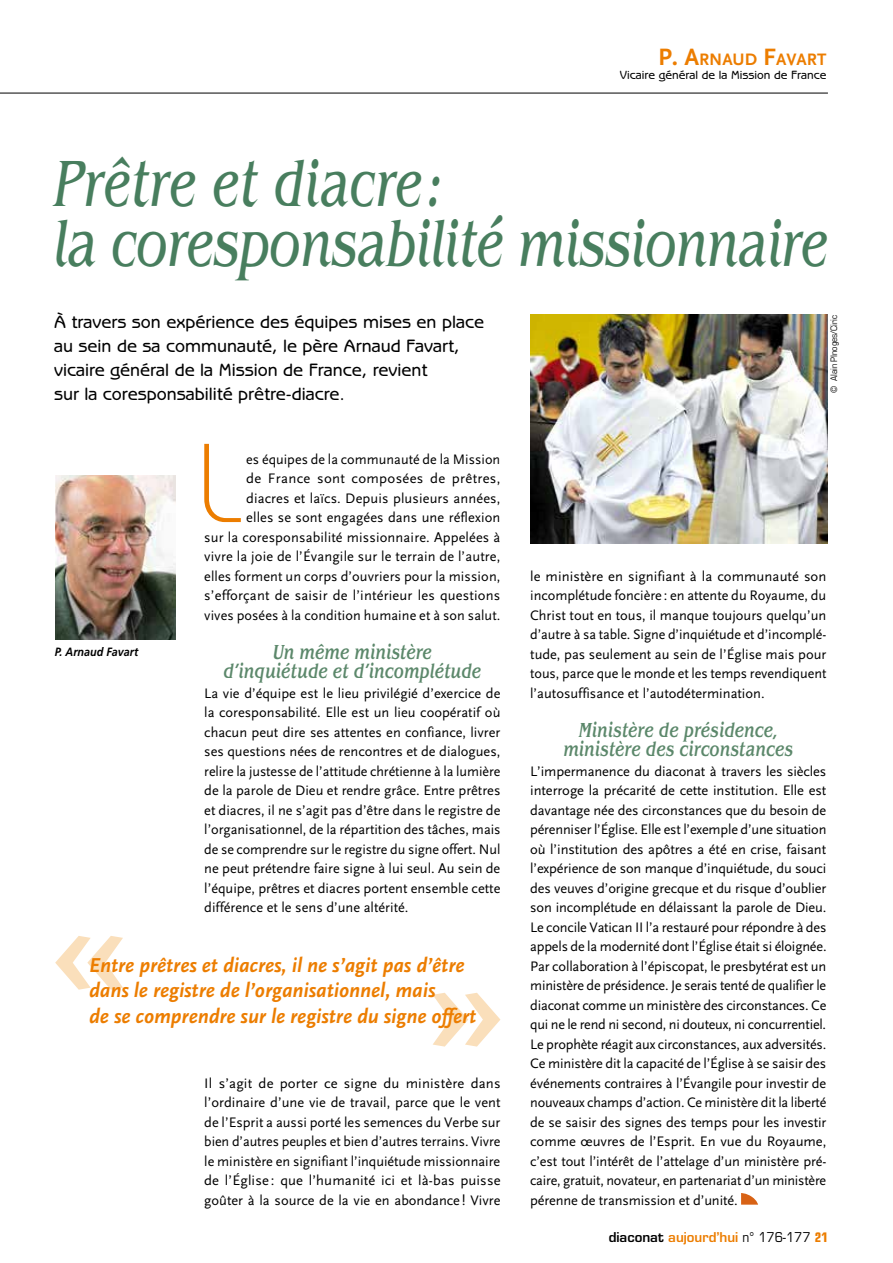
<style>
.page{position:relative;width:893px;height:1263px;background:#fff}
.page>*{position:absolute;margin:0;border:0;box-sizing:border-box;transform-origin:0 0}
.t1{font:300 111.75px "Bauhaus";color:#ec7d00}
.t2{font:italic 67.5px/60px "Benguiat";letter-spacing:-.03em;color:#487e5e;scale:.74 1}
.t3{font:italic 700 21px/25.5px "Scala Sans";color:#ec7d00}
.t4{font:italic 500 21px/19.5px "Benguiat";color:#5c886b;text-align:center;scale:.75 1}
.t5{font:500 18px/24px "Benguiat Gothic";color:#000}
.t6{font:700 17.4px "Scala Sans";color:#ec7d00}
.t7{font:14.4px/19.5px "Scala Sans";letter-spacing:.01em;color:#000;text-align:justify}
.t8{font:600 13.2px "Eurostile";color:#ec7d00}
.t9{font:500 12px "Benguiat Gothic";color:#000}
.t10{font:italic 700 12px "Frutiger";color:#000;scale:.9 1}
.t11{font:condensed 9px "Eurostile";color:#000}
.s1{font-size:24.75px}
.s2{color:#000}
.s3{font-weight:400;color:#000}
.s4{font-weight:700;font-stretch:condensed}
</style>
<div class="page">
<hr style="left:0;top:93px;width:828px;height:1px;background:#000">
<svg style="left:741px;top:1193px;width:17px;height:12px"></svg>
<img style="left:55px;top:475px;width:121px;height:164px">
<img style="left:530px;top:315px;width:298px;height:228px">
<svg style="left:433px;top:993px;width:67px;height:53px"></svg>
<svg style="left:55px;top:936px;width:68px;height:54px"></svg>
<p class="t6" style="left:658px;top:50px;width:170px"><span class="s1">P. A</span>RNAUD <span class="s1">F</span>AVART</p>
<p class="t9" style="left:620px;top:68px;width:208px">Vicaire général de la Mission de France</p>
<h2 class="t2" style="left:53px;top:154px;width:1049px">Prêtre et diacre:<br>la coresponsabilité missionnaire</h2>
<p class="t5" style="left:54px;top:310px;width:432px">À travers son expérience des équipes mises en place au sein de sa communauté, le père Arnaud Favart, vicaire général de la Mission de France, revient<br>sur la coresponsabilité prêtre-diacre.</p>
<p class="t10" style="left:55px;top:645px;width:94px">P. Arnaud Favart</p>
<h1 class="t1" style="left:197px;top:418px;width:45px">L</h1>
<p class="t7" style="left:204px;top:449px;width:298px;text-align:right">es équipes de la communauté de la Mission<br>de France sont composées de prêtres, diacres et laïcs. Depuis plusieurs années,<br>elles se sont engagées dans une réflexion<br>sur la coresponsabilité missionnaire. Appelées à vivre la joie de l’Évangile sur le terrain de l’autre, elles forment un corps d’ouvriers pour la mission, s’efforçant de saisir de l’intérieur les questions vives posées à la condition humaine et à son salut.</p>
<h3 class="t4" style="left:223px;top:642px;width:345px">Un même ministère d’inquiétude et d’incomplétude</h3>
<p class="t7" style="left:204px;top:683px;width:298px">La vie d’équipe est le lieu privilégié d’exercice de la coresponsabilité. Elle est un lieu coopératif où chacun peut dire ses attentes en confiance, livrer ses questions nées de rencontres et de dialogues, relire la justesse de l’attitude chrétienne à la lumière de la parole de Dieu et rendre grâce. Entre prêtres et diacres, il ne s’agit pas d’être dans le registre de l’organisationnel, de la répartition des tâches, mais de se comprendre sur le registre du signe offert. Nul ne peut prétendre faire signe à lui seul. Au sein de l’équipe, prêtres et diacres portent ensemble cette différence et le sens d’une altérité.</p>
<h3 class="t3" style="left:89px;top:953px;width:389px">Entre prêtres et diacres, il ne s’agit pas d’être dans le registre de l’organisationnel, mais<br>de se comprendre sur le registre du signe offert</h3>
<p class="t7" style="left:204px;top:1073px;width:298px">Il s’agit de porter ce signe du ministère dans l’ordinaire d’une vie de travail, parce que le vent de l’Esprit a aussi porté les semences du Verbe sur bien d’autres peuples et bien d’autres terrains. Vivre le ministère en signifiant l’inquiétude missionnaire de l’Église : que l’humanité ici et là-bas puisse goûter à la source de la vie en abondance ! Vivre</p>
<p class="t11" style="left:829px;top:393px;width:80px;rotate:-90deg">© Alain PInoges/Ciric</p>
<p class="t7" style="left:530px;top:566px;width:298px">le ministère en signifiant à la communauté son incomplétude foncière : en attente du Royaume, du Christ tout en tous, il manque toujours quelqu’un d’autre à sa table. Signe d’inquiétude et d’incomplé&shy;tude, pas seulement au sein de l’Église mais pour tous, parce que le monde et les temps revendiquent l’autosuffisance et l’autodétermination.</p>
<h3 class="t4" style="left:563px;top:720px;width:308px">Ministère de présidence, ministère des circonstances</h3>
<p class="t7" style="left:530px;top:761px;width:298px">L’impermanence du diaconat à travers les siècles interroge la précarité de cette institution. Elle est davantage née des circonstances que du besoin de pérenniser l’Église. Elle est l’exemple d’une situation où l’institution des apôtres a été en crise, faisant l’expérience de son manque d’inquiétude, du souci des veuves d’origine grecque et du risque d’oublier son incomplétude en délaissant la parole de Dieu.<br>Le concile Vatican II l’a restauré pour répondre à des appels de la modernité dont l’Église était si éloignée.<br>Par collaboration à l’épiscopat, le presbytérat est un ministère de présidence. Je serais tenté de qualifier le diaconat comme un ministère des circonstances. Ce qui ne le rend ni second, ni douteux, ni concurrentiel.<br>Le prophète réagit aux circonstances, aux adversités.<br>Ce ministère dit la capacité de l’Église à se saisir des événements contraires à l’Évangile pour investir de nouveaux champs d’action. Ce ministère dit la liberté de se saisir des signes des temps pour les investir comme œuvres de l’Esprit. En vue du Royaume, c’est tout l’intérêt de l’attelage d’un ministère pré&shy;caire, gratuit, novateur, en partenariat d’un ministère pérenne de transmission et d’unité.</p>
<p class="t8" style="left:609px;top:1229px;width:221px"><span class="s2">diaconat</span> aujourd’hui <span class="s3">n° 176-177</span> <span class="s4">21</span></p>
</div>
